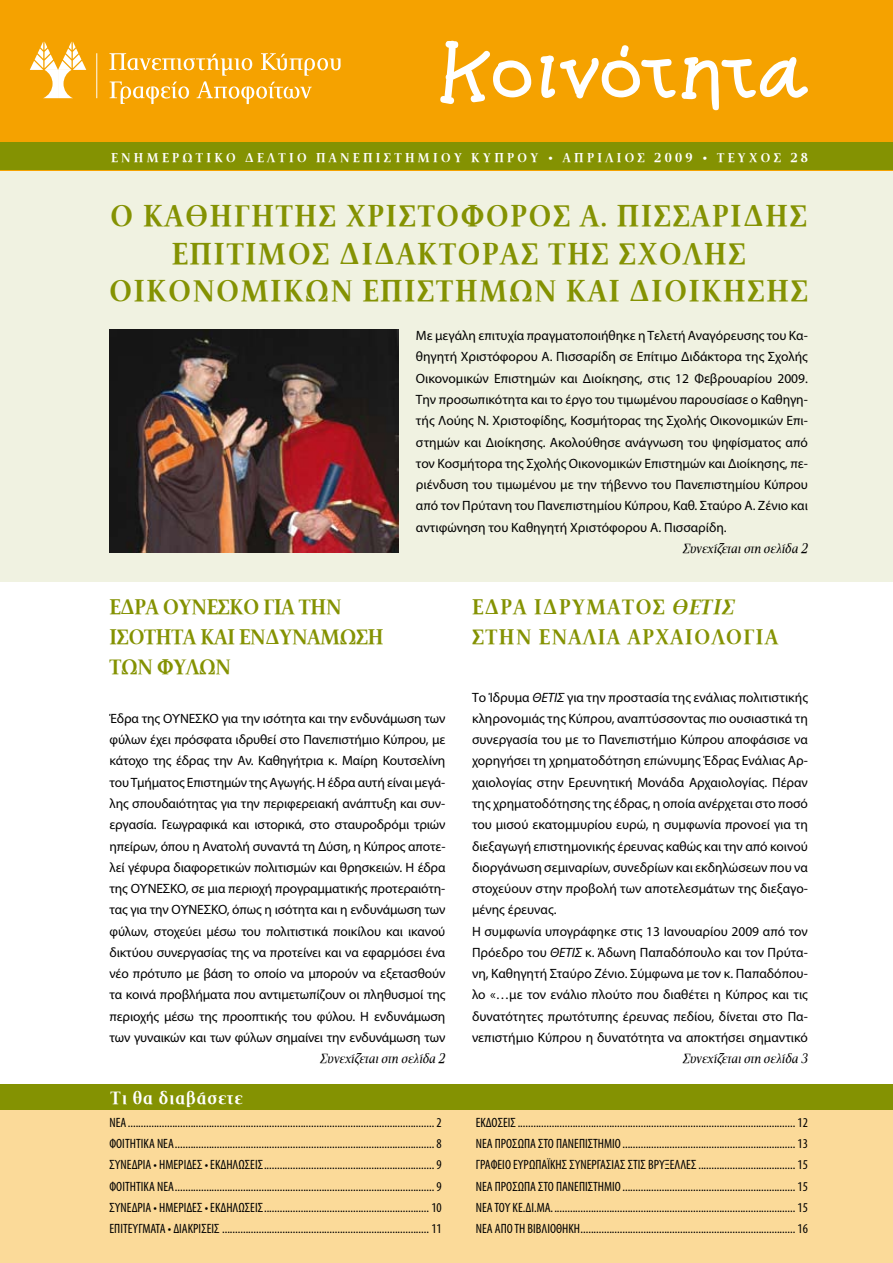
<style>
.page{position:relative;width:893px;height:1263px;background:#fff}
.page>*{position:absolute;margin:0;border:0;box-sizing:border-box;transform-origin:0 0}
.t1{font:700 30px/37.5px "PF Document";letter-spacing:.06em;color:#849202;text-align:center}
.t2{font:700 21px/30px "PF Document";letter-spacing:-.01em;color:#849202}
.t3{font:700 21px/30px "PF Document";letter-spacing:.07em;color:#849202}
.t4{font:700 18px "PF Document";letter-spacing:.05em;color:#fff}
.t5{font:13.5px/21.3px "Myriad Pro";color:#000;text-align:justify}
.t6{font:condensed 13.5px/21.3px "Myriad Pro";color:#000;text-align:justify}
.t7{font:italic 13.5px "PF Document";color:#000}
.t8{font:700 12.75px "PF Document";letter-spacing:.26em;color:#fff}
.s1{font-style:italic}
</style>
<div class="page">
<div style="left:0;top:170px;width:893px;height:412px;background:#f0f2e1"></div>
<div style="left:0;top:0;width:893px;height:170px;background:#f5a200"></div>
<div style="left:0;top:142px;width:893px;height:28px;background:#849202"></div>
<div style="left:0;top:1096px;width:893px;height:167px;background:#fbda99"></div>
<svg style="left:440px;top:41px;width:91px;height:63px"></svg>
<svg style="left:541px;top:45px;width:135px;height:53px"></svg>
<svg style="left:682px;top:57px;width:126px;height:54px"></svg>
<div style="left:0;top:1084px;width:893px;height:26px;background:#849202"></div>
<svg style="left:30px;top:41px;width:56px;height:57px"></svg>
<hr style="left:96px;top:53px;width:1px;height:45px;background:#fff">
<svg style="left:109px;top:53px;width:232px;height:51px"></svg>
<img style="left:109px;top:329px;width:290px;height:224px">
<p class="t8" style="left:111px;top:150px;width:698px">ΕΝΗΜΕΡΩΤΙΚΟ ΔΕΛΤΙΟ ΠΑΝΕΠΙΣΤΗΜΙΟΥ ΚΥΠΡΟΥ • ΑΠΡΙΛΙΟΣ 2009 • ΤΕΥΧΟΣ 28</p>
<h1 class="t1" style="left:109px;top:198px;width:700px">Ο ΚΑΘΗΓΗΤΗΣ ΧΡΙΣΤΟΦΟΡΟΣ Α. ΠΙΣΣΑΡΙΔΗΣ<br>ΕΠΙΤΙΜΟΣ ΔΙΔΑΚΤΟΡΑΣ ΤΗΣ ΣΧΟΛΗΣ<br>ΟΙΚΟΝΟΜΙΚΩΝ ΕΠΙΣΤΗΜΩΝ ΚΑΙ ΔΙΟΙΚΗΣΗΣ</h1>
<p class="t5" style="left:416px;top:325px;width:393px">Με μεγάλη επιτυχία πραγματοποιήθηκε η Τελετή Αναγόρευσης του Κα&shy;θηγητή Χριστόφορου Α. Πισσαρίδη σε Επίτιμο Διδάκτορα της Σχολής Οικονομικών Επιστημών και Διοίκησης, στις 12 Φεβρουαρίου 2009.<br>Την προσωπικότητα και το έργο του τιμωμένου παρουσίασε ο Καθηγη&shy;τής Λούης Ν. Χριστοφίδης, Κοσμήτορας της Σχολής Οικονομικών Επι&shy;στημών και Διοίκησης. Ακολούθησε ανάγνωση του ψηφίσματος από τον Κοσμήτορα της Σχολής Οικονομικών Επιστημών και Διοίκησης, πε&shy;ριένδυση του τιμωμένου με την τήβεννο του Πανεπιστημίου Κύπρου από τον Πρύτανη του Πανεπιστημίου Κύπρου, Καθ. Σταύρο Α. Ζένιο και αντιφώνηση του Καθηγητή Χριστόφορου Α. Πισσαρίδη.</p>
<h2 class="t2" style="left:109px;top:592px;width:276px">ΕΔΡΑ ΟΥΝΕΣΚΟ για την<br>ΙΣΟΤΗΤΑ ΚΑΙ ΕΝΔΥΝΑΜΩΣΗ<br>ΤΩΝ ΦΥΛΩΝ</h2>
<p class="t5" style="left:109px;top:707px;width:337px">Έδρα της ΟΥΝΕΣΚΟ για την ισότητα και την ενδυνάμωση των φύλων έχει πρόσφατα ιδρυθεί στο Πανεπιστήμιο Κύπρου, με κάτοχο της έδρας την Αν. Καθηγήτρια κ. Μαίρη Κουτσελίνη του Τμήματος Επιστημών της Αγωγής. Η έδρα αυτή είναι μεγά&shy;λης σπουδαιότητας για την περιφερειακή ανάπτυξη και συν&shy;εργασία. Γεωγραφικά και ιστορικά, στο σταυροδρόμι τριών ηπείρων, όπου η Ανατολή συναντά τη Δύση, η Κύπρος αποτε&shy;λεί γέφυρα διαφορετικών πολιτισμών και θρησκειών. Η έδρα της ΟΥΝΕΣΚΟ, σε μια περιοχή προγραμματικής προτεραιότη&shy;τας για την ΟΥΝΕΣΚΟ, όπως η ισότητα και η ενδυνάμωση των φύλων, στοχεύει μέσω του πολιτιστικά ποικίλου και ικανού δικτύου συνεργασίας της να προτείνει και να εφαρμόσει ένα νέο πρότυπο με βάση το οποίο να μπορούν να εξετασθούν τα κοινά προβλήματα που αντιμετωπίζουν οι πληθυσμοί της περιοχής μέσω της προοπτικής του φύλου. Η ενδυνάμωση των γυναικών και των φύλων σημαίνει την ενδυνάμωση των</p>
<p class="t7" style="left:683px;top:541px;width:126px">Συνεχίζεται στη σελίδα 2</p>
<h2 class="t3" style="left:472px;top:592px;width:308px">ΕΔΡΑ ΙΔΡΥΜΑΤΟΣ <span class="s1">ΘΕΤΙΣ<br></span>ΣΤΗΝ ΕΝΑΛΙΑ ΑΡΧΑΙΟΛΟΓΙΑ</h2>
<p class="t5" style="left:472px;top:686px;width:337px;text-align:left">Το Ίδρυμα <span class="s1">ΘΕΤΙΣ</span> για την προστασία της ενάλιας πολιτιστικής κληρονομιάς της Κύπρου, αναπτύσσοντας πιο ουσιαστικά τη συνεργασία του με το Πανεπιστήμιο Κύπρου αποφάσισε να χορηγήσει τη χρηματοδότηση επώνυμης Έδρας Ενάλιας Αρ&shy;χαιολογίας στην Ερευνητική Μονάδα Αρχαιολογίας. Πέραν της χρηματοδότησης της έδρας, η οποία ανέρχεται στο ποσό του μισού εκατομμυρίου ευρώ, η συμφωνία προνοεί για τη διεξαγωγή επιστημονικής έρευνας καθώς και την από κοινού διοργάνωση σεμιναρίων, συνεδρίων και εκδηλώσεων που να στοχεύουν στην προβολή των αποτελεσμάτων της διεξαγο&shy;μένης έρευνας.<br>Η συμφωνία υπογράφηκε στις 13 Ιανουαρίου 2009 από τον Πρόεδρο του <span class="s1">ΘΕΤΙΣ</span> κ. Άδωνη Παπαδόπουλο και τον Πρύτα&shy;νη, Καθηγητή Σταύρο Ζένιο. Σύμφωνα με τον κ. Παπαδόπου&shy;λο «…με τον ενάλιο πλούτο που διαθέτει η Κύπρος και τις δυνατότητες πρωτότυπης έρευνας πεδίου, δίνεται στο Πα&shy;νεπιστήμιο Κύπρου η δυνατότητα να αποκτήσει σημαντικό</p>
<h3 class="t4" style="left:111px;top:1087px;width:134px">Tι θα διαβάσετε</h3>
<p class="t7" style="left:321px;top:1051px;width:126px">Συνεχίζεται στη σελίδα 2</p>
<p class="t7" style="left:683px;top:1051px;width:126px">Συνεχίζεται στη σελίδα 3</p>
<p class="t6" style="left:109px;top:1111px;width:334px">ΝΕΑ..................................................................................................................... 2<br>ΦΟΙΤΗΤΙΚΑ ΝΕΑ................................................................................................... 8<br>ΣΥΝΕΔΡΙΑ • ΗΜΕΡΙΔΕΣ • ΕΚΔΗΛΩΣΕΙΣ................................................................. 9<br>ΦΟΙΤΗΤΙΚΑ ΝΕΑ................................................................................................... 9<br>ΣΥΝΕΔΡΙΑ • ΗΜΕΡΙΔΕΣ • ΕΚΔΗΛΩΣΕΙΣ............................................................... 10<br>ΕΠΙΤΕΥΓΜΑΤΑ • ΔΙΑΚΡΙΣΕΙΣ ............................................................................... 11</p>
<p class="t6" style="left:476px;top:1112px;width:334px">ΕΚΔΟΣΕΙΣ .......................................................................................................... 12<br>ΝΕΑ ΠΡΟΣΩΠΑ ΣΤΟ ΠΑΝΕΠΙΣΤΗΜΙΟ.................................................................. 13<br>ΓΡΑΦΕΙΟ ΕΥΡΩΠΑΪΚΗΣ ΣΥΝΕΡΓΑΣΙΑΣ ΣΤΙΣ ΒΡΥΞΕΛΛΕΣ ..................................... 15<br>ΝΕΑ ΠΡΟΣΩΠΑ ΣΤΟ ΠΑΝΕΠΙΣΤΗΜΙΟ.................................................................. 15<br>ΝΕΑ ΤΟΥ ΚΕ.ΔΙ.ΜΑ............................................................................................. 15<br>ΝΕΑ ΑΠΟ ΤΗ ΒΙΒΛΙΟΘΗΚΗ.................................................................................. 16</p>
</div>
